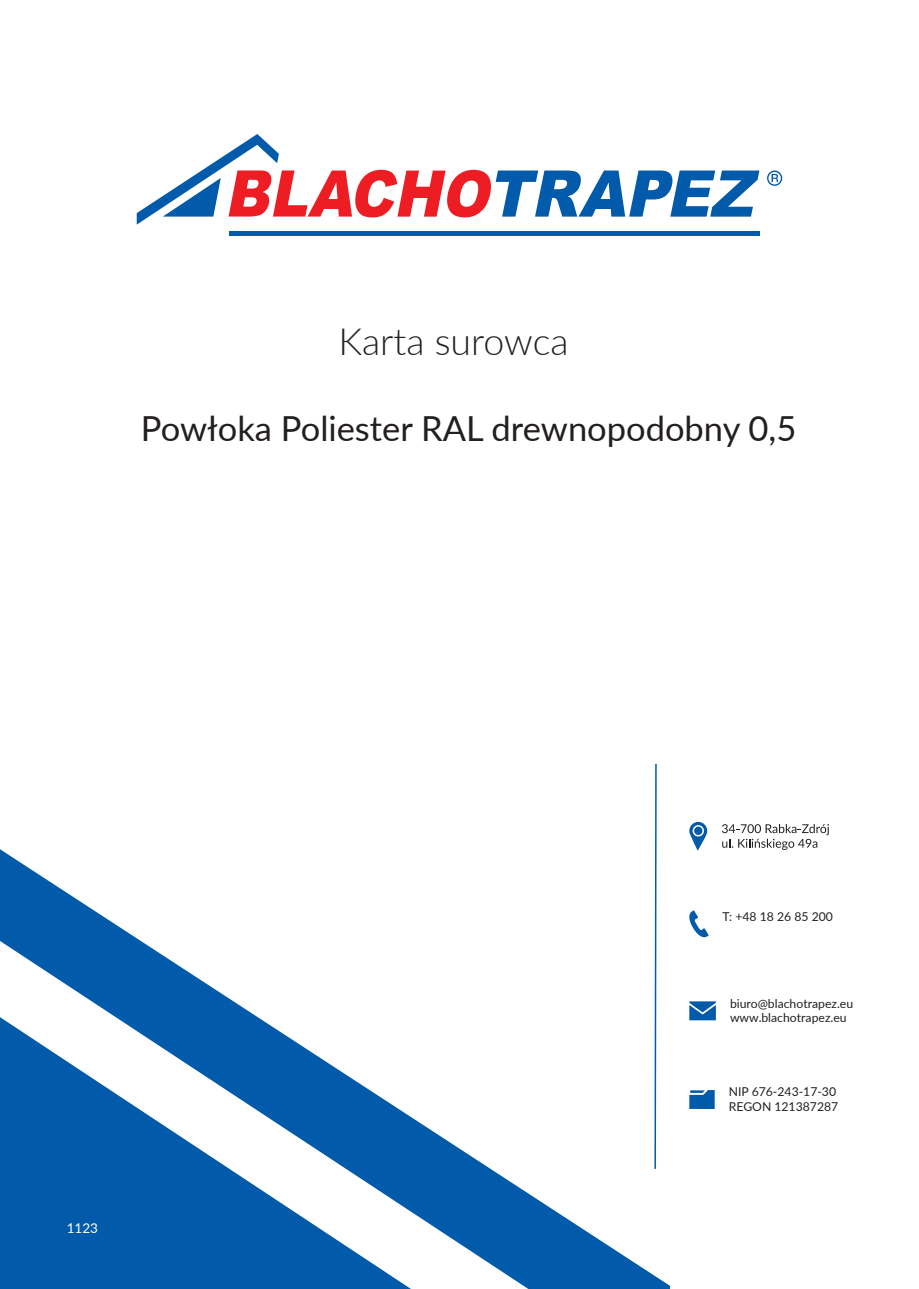
<style>
.page{position:relative;width:919px;height:1289px;background:#fff}
.page>*{position:absolute;margin:0;border:0;box-sizing:border-box;transform-origin:0 0}
.t1{font:300 37.5px "Lato";color:#231f20}
.t2{font:34.5px "Lato";color:#231f20}
.t3{font:13.5px "Lato";color:#fff}
.t4{font:12.15px/14.7px "Lato";color:#231f20}
</style>
<div class="page">
<svg style="left:767px;top:170px;width:15px;height:16px"></svg>
<hr style="left:228px;top:232px;width:531px;height:4px;background:#015aaa">
<svg style="left:137px;top:134px;width:622px;height:91px"></svg>
<svg style="left:689px;top:1090px;width:25px;height:18px"></svg>
<svg style="left:689px;top:821px;width:18px;height:29px"></svg>
<div style="left:694px;top:826px;width:8px;height:9px;background:#015aaa;border-radius:50%"></div>
<svg style="left:722px;top:824px;width:106px;height:26px"></svg>
<svg style="left:689px;top:910px;width:19px;height:27px"></svg>
<svg style="left:689px;top:1001px;width:26px;height:19px"></svg>
<svg style="left:655px;top:763px;width:2px;height:86px"></svg>
<svg style="left:0;top:849px;width:670px;height:439px"></svg>
<h1 class="t1" style="left:338px;top:315px;width:231px">Karta surowca</h1>
<h2 class="t2" style="left:141px;top:404px;width:657px">Powłoka Poliester RAL drewnopodobny 0,5</h2>
<p class="t3" style="left:67px;top:1218px;width:33px">1123</p>
<p class="t4" style="left:722px;top:908px;width:112px">T: +48 18 26 85 200</p>
<p class="t4" style="left:730px;top:995px;width:125px">biuro@blachotrapez.eu www.blachotrapez.eu</p>
<p class="t4" style="left:728px;top:1083px;width:111px">NIP 676-243-17-30<br>REGON 121387287</p>
</div>
